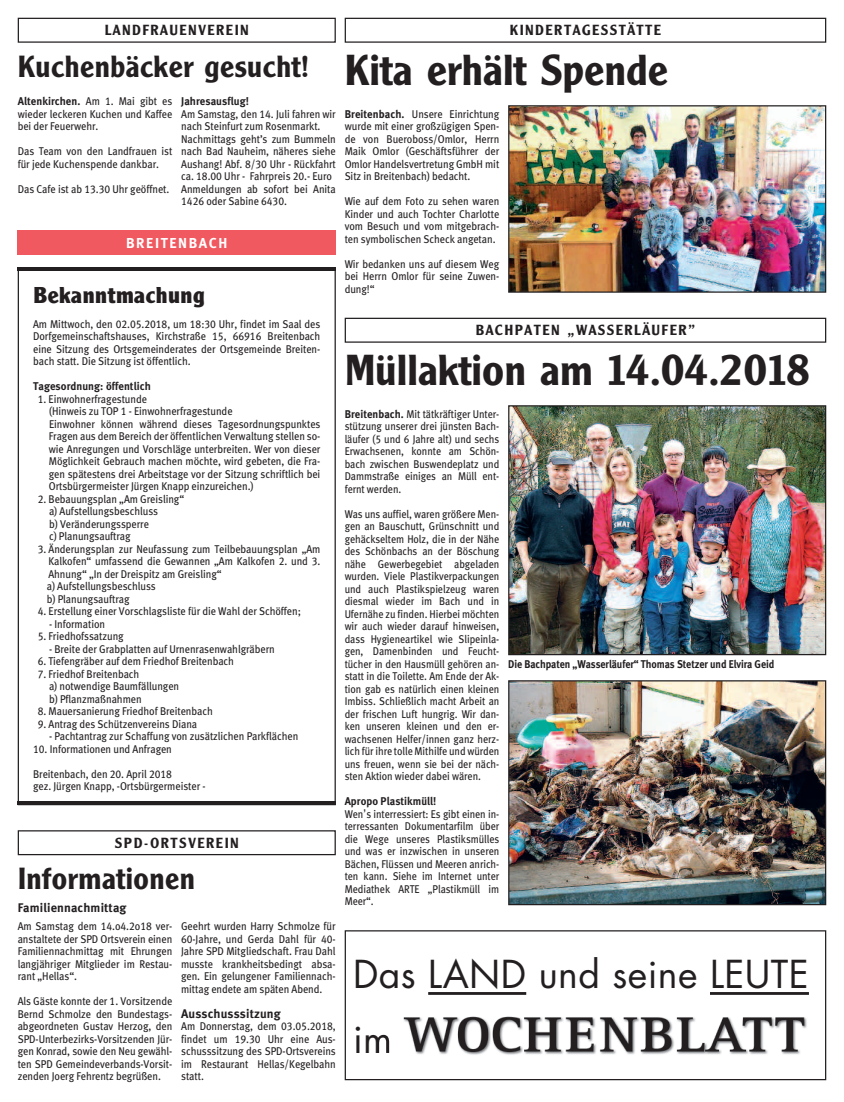
<style>
.page{position:relative;width:844px;height:1102px;background:#fff}
.page>*{position:absolute;margin:0;border:0;box-sizing:border-box;transform-origin:0 0}
.t1{font:600 42.5px "M Clearface Gothic";color:#231f20}
.t2{font:37.5px/65.2px "Futura";letter-spacing:.01em;color:#231f20}
.t3{font:600 30px "M Clearface Gothic";letter-spacing:.01em;color:#231f20}
.t4{font:700 22.5px "M Clearface Gothic";letter-spacing:.01em;color:#231f20}
.t5{font:600 14.38px "M Clearface Gothic";letter-spacing:.115em;color:#231f20}
.t6{font:14.38px "Meta Bold LF";letter-spacing:.11em;color:#fff}
.t7{font:12.5px "Meta Bold LF";letter-spacing:.01em;color:#231f20}
.t8{font:11.25px/12.5px "Meta Book LF";letter-spacing:-.005em;color:#231f20;scale:.92 1}
.t9{font:11.25px/12.5px "Meta Book LF";letter-spacing:-.005em;color:#231f20;text-align:justify;scale:.9 1}
.t10{font:11.25px "Meta Bold LF";letter-spacing:.005em;color:#231f20;scale:.96 1}
.t11{font:11.25px "Meta Bold LF";letter-spacing:.005em;color:#231f20;scale:.9 1}
.t12{font:11.25px "Meta Bold LF";letter-spacing:.005em;color:#231f20;scale:.95 1}
.s1{font-family:"Meta Book LF"}
.s2{font-family:"Meta Bold LF"}
.s3{font-family:"Lucida Grande"}
</style>
<div class="page">
<div style="left:18px;top:18px;width:318px;height:25px;border:1px solid #231f20"></div>
<div style="left:18px;top:230px;width:318px;height:25px;background:#f0595f"></div>
<hr style="left:18px;top:802px;width:318px;height:3px;background:#231f20">
<hr style="left:18px;top:268px;width:318px;height:3px;background:#231f20">
<div style="left:345px;top:318px;width:481px;height:25px;border:1px solid #231f20"></div>
<div style="left:345px;top:18px;width:481px;height:25px;border:1px solid #231f20"></div>
<img style="left:510px;top:407px;width:314px;height:246px">
<div style="left:508px;top:405px;width:318px;height:250px;border:1px solid #231f20"></div>
<img style="left:510px;top:682px;width:314px;height:221px">
<div style="left:508px;top:680px;width:318px;height:225px;border:1px solid #231f20"></div>
<img style="left:510px;top:107px;width:314px;height:184px">
<div style="left:508px;top:105px;width:318px;height:188px;border:1px solid #231f20"></div>
<div style="left:18px;top:830px;width:318px;height:25px;border:1px solid #231f20"></div>
<div style="left:345px;top:930px;width:481px;height:150px;border:1px solid #231f20"></div>
<hr style="left:428px;top:992px;width:98px;height:3px;background:#231f20">
<hr style="left:710px;top:992px;width:99px;height:3px;background:#231f20">
<img style="left:382px;top:1016px;width:425px;height:39px">
<img style="left:379px;top:1035px;width:10px;height:18px">
<p class="t5" style="left:105px;top:25px;width:145px">LANDFRAUENVEREIN</p>
<h3 class="t3" style="left:18px;top:55px;width:292px">Kuchenbäcker gesucht!</h3>
<p class="t10" style="left:18px;top:97px;width:163px">Altenkirchen. <span class="s1">Am 1. Mai gibt es</span></p>
<p class="t8" style="left:18px;top:109px;width:170px">wieder leckeren Kuchen und Kaffee bei der Feuerwehr.</p>
<p class="t8" style="left:18px;top:146px;width:170px">Das Team von den Landfrauen ist für jede Kuchenspende dankbar.</p>
<p class="t8" style="left:18px;top:184px;width:166px">Das Cafe ist ab 13.30 Uhr geöffnet.</p>
<p class="t10" style="left:181px;top:97px;width:72px">Jahresausflug!</p>
<p class="t8" style="left:181px;top:109px;width:170px">Am Samstag, den 14. Juli fahren wir nach Steinfurt zum Rosenmarkt.<br>Nachmittags geht’s zum Bummeln nach Bad Nauheim, näheres siehe<br>Aushang! Abf. 8/30 Uhr - Rückfahrt ca. 18.00 Uhr - Fahrpreis 20.- Euro<br>Anmeldungen ab sofort bei Anita<br>1426 oder Sabine 6430.</p>
<p class="t6" style="left:126px;top:238px;width:103px">BREITENBACH</p>
<h3 class="t4" style="left:33px;top:287px;width:173px">Bekanntmachung</h3>
<p class="t8" style="left:33px;top:319px;width:314px;text-align:justify">Am Mittwoch, den 02.05.2018, um 18:30 Uhr, findet im Saal des Dorfgemeinschaftshauses, Kirchstraße 15, 66916 Breitenbach eine Sitzung des Ortsgemeinderates der Ortsgemeinde Breiten&shy;bach statt. Die Sitzung ist öffentlich.</p>
<p class="t10" style="left:33px;top:382px;width:124px">Tagesordnung: öffentlich</p>
<p class="t8" style="left:49px;top:394px;width:297px;text-indent:-11px">1. Einwohnerfragestunde<br>(Hinweis zu TOP 1 - Einwohnerfragestunde<br>Einwohner können während dieses Tagesordnungspunktes Fragen aus dem Bereich der öffentlichen Verwaltung stellen so&shy;wie Anregungen und Vorschläge unterbreiten. Wer von dieser Möglichkeit Gebrauch machen möchte, wird gebeten, die Fra&shy;gen spätestens drei Arbeitstage vor der Sitzung schriftlich bei Ortsbürgermeister Jürgen Knapp einzureichen.)</p>
<p class="t8" style="left:49px;top:494px;width:148px;text-indent:-11px">2. Bebauungsplan „Am Greisling“ a) Aufstellungsbeschluss<br>b) Veränderungssperre<br>c) Planungsauftrag</p>
<p class="t8" style="left:47px;top:544px;width:299px;text-indent:-9px">3. Änderungsplan zur Neufassung zum Teilbebauungsplan „Am Kalkofen“ umfassend die Gewannen „Am Kalkofen 2. und 3.<br>Ahnung“ „In der Dreispitz am Greisling“<br>a) Aufstellungsbeschluss<br>b) Planungsauftrag</p>
<p class="t8" style="left:38px;top:606px;width:288px">4. Erstellung einer Vorschlagsliste für die Wahl der Schöffen;</p>
<p class="t8" style="left:49px;top:619px;width:62px">- Information</p>
<p class="t8" style="left:38px;top:631px;width:95px">5. Friedhofssatzung</p>
<p class="t8" style="left:49px;top:644px;width:247px">- Breite der Grabplatten auf Urnenrasenwahlgräbern</p>
<p class="t8" style="left:38px;top:656px;width:215px">6. Tiefengräber auf dem Friedhof Breitenbach</p>
<p class="t8" style="left:49px;top:669px;width:143px;text-indent:-11px">7. Friedhof Breitenbach<br>a) notwendige Baumfällungen b) Pflanzmaßnahmen</p>
<p class="t8" style="left:38px;top:706px;width:192px">8. Mauersanierung Friedhof Breitenbach</p>
<p class="t8" style="left:38px;top:719px;width:175px">9. Antrag des Schützenvereins Diana</p>
<p class="t8" style="left:49px;top:731px;width:272px">- Pachtantrag zur Schaffung von zusätzlichen Parkflächen</p>
<p class="t8" style="left:33px;top:744px;width:152px">10. Informationen und Anfragen</p>
<p class="t8" style="left:33px;top:769px;width:189px">Breitenbach, den 20. April 2018<br>gez. Jürgen Knapp, -Ortsbürgermeister -</p>
<p class="t5" style="left:115px;top:838px;width:125px">SPD-ORTSVEREIN</p>
<h3 class="t3" style="left:18px;top:868px;width:179px">Informationen</h3>
<p class="t7" style="left:18px;top:903px;width:110px">Familiennachmittag</p>
<p class="t8" style="left:18px;top:921px;width:170px;text-align:justify">Am Samstag dem 14.o4.2o18 ver&shy;anstaltete der SPD Ortsverein einen Familiennachmittag mit Ehrungen langjähriger Mitglieder im Restau&shy;rant „Hellas“.</p>
<p class="t8" style="left:18px;top:996px;width:170px;text-align:justify">Als Gäste konnte der 1. Vorsitzende Bernd Schmolze den Bundestags&shy;abgeordneten Gustav Herzog, den SPD-Unterbezirks-Vorsitzenden Jür&shy;gen Konrad, sowie den Neu gewähl&shy;ten SPD Gemeindeverbands-Vorsit&shy;zenden Joerg Fehrentz begrüßen.</p>
<p class="t8" style="left:181px;top:921px;width:170px;text-align:justify">Geehrt wurden Harry Schmolze für 60-Jahre, und Gerda Dahl für 40- Jahre SPD Mitgliedschaft. Frau Dahl musste krankheitsbedingt absa&shy;gen. Ein gelungener Familiennach&shy;mittag endete am späten Abend.</p>
<p class="t7" style="left:181px;top:1009px;width:101px">Ausschusssitzung</p>
<p class="t8" style="left:181px;top:1021px;width:170px;text-align:justify">Am Donnerstag, dem 03.05.2018, findet um 19.30 Uhr eine Aus&shy;schusssitzung des SPD-Ortsvereins im Restaurant Hellas/Kegelbahn statt.</p>
<p class="t5" style="left:510px;top:25px;width:153px">KINDERTAGESSTÄTTE</p>
<h1 class="t1" style="left:345px;top:55px;width:325px">Kita erhält Spende</h1>
<p class="t8" style="left:345px;top:109px;width:170px;text-align:justify"><span class="s2">Breitenbach.</span> Unsere Einrichtung wurde mit einer großzügigen Spen&shy;de von Bueroboss/Omlor, Herrn Maik Omlor (Geschäftsführer der Omlor Handelsvertretung GmbH mit Sitz in Breitenbach) bedacht.</p>
<p class="t8" style="left:345px;top:196px;width:170px;text-align:justify">Wie auf dem Foto zu sehen waren Kinder und auch Tochter Charlotte vom Besuch und vom mitgebrach&shy;ten symbolischen Scheck angetan.</p>
<p class="t8" style="left:345px;top:259px;width:170px;text-align:justify">Wir bedanken uns auf diesem Weg bei Herrn Omlor für seine Zuwen&shy;dung!“</p>
<p class="t5" style="left:476px;top:325px;width:221px">BACHPATEN „WASSERLÄUFER”</p>
<h1 class="t1" style="left:345px;top:355px;width:466px">Müllaktion am 14.04.2018</h1>
<p class="t9" style="left:345px;top:409px;width:173px"><span class="s2">Breitenbach.</span> Mit tätkräftiger Unter&shy;stützung unserer drei jünsten Bach&shy;läufer (5 und 6 Jahre alt) und sechs Erwachsenen, konnte am Schön&shy;bach zwischen Buswendeplatz und Dammstraße einiges an Müll ent&shy;fernt werden.</p>
<p class="t9" style="left:345px;top:509px;width:173px">Was uns auffiel, waren größere Men&shy;gen an Bauschutt, Grünschnitt und gehäckseltem Holz, die in der Nähe des Schönbachs an der Böschung nähe Gewerbegebiet abgeladen wurden. Viele Plastikverpackungen und auch Plastikspielzeug waren diesmal wieder im Bach und in Ufernähe zu finden. Hierbei möchten wir auch wieder darauf hinweisen, dass Hygieneartikel wie Slipeinla&shy;gen, Damenbinden und Feucht&shy;tücher in den Hausmüll gehören an&shy;statt in die Toilette. Am Ende der Ak&shy;tion gab es natürlich einen kleinen Imbiss. Schließlich macht Arbeit an der frischen Luft hungrig. Wir dan&shy;ken unseren kleinen und den er&shy;wachsenen Helfer/innen ganz herz&shy;lich für ihre tolle Mithilfe und würden uns freuen, wenn sie bei der näch&shy;sten Aktion wieder dabei wären.</p>
<p class="t12" style="left:345px;top:797px;width:98px">Apropo Plastikmüll!</p>
<p class="t9" style="left:345px;top:809px;width:173px">Wen<span class="s3">’</span>s interressiert: Es gibt einen in&shy;terressanten Dokumentarfilm über die Wege unseres Plastiksmülles und was er inzwischen in unseren Bächen, Flüssen und Meeren anrich&shy;ten kann. Siehe im Internet unter Mediathek ARTE „Plastikmüll im Meer“.</p>
<p class="t11" style="left:508px;top:660px;width:297px">Die Bachpaten „Wasserläufer“ Thomas Stetzer und Elvira Geid</p>
<h2 class="t2" style="left:353px;top:945px;width:457px">Das LAND und seine LEUTE im</h2>
</div>
